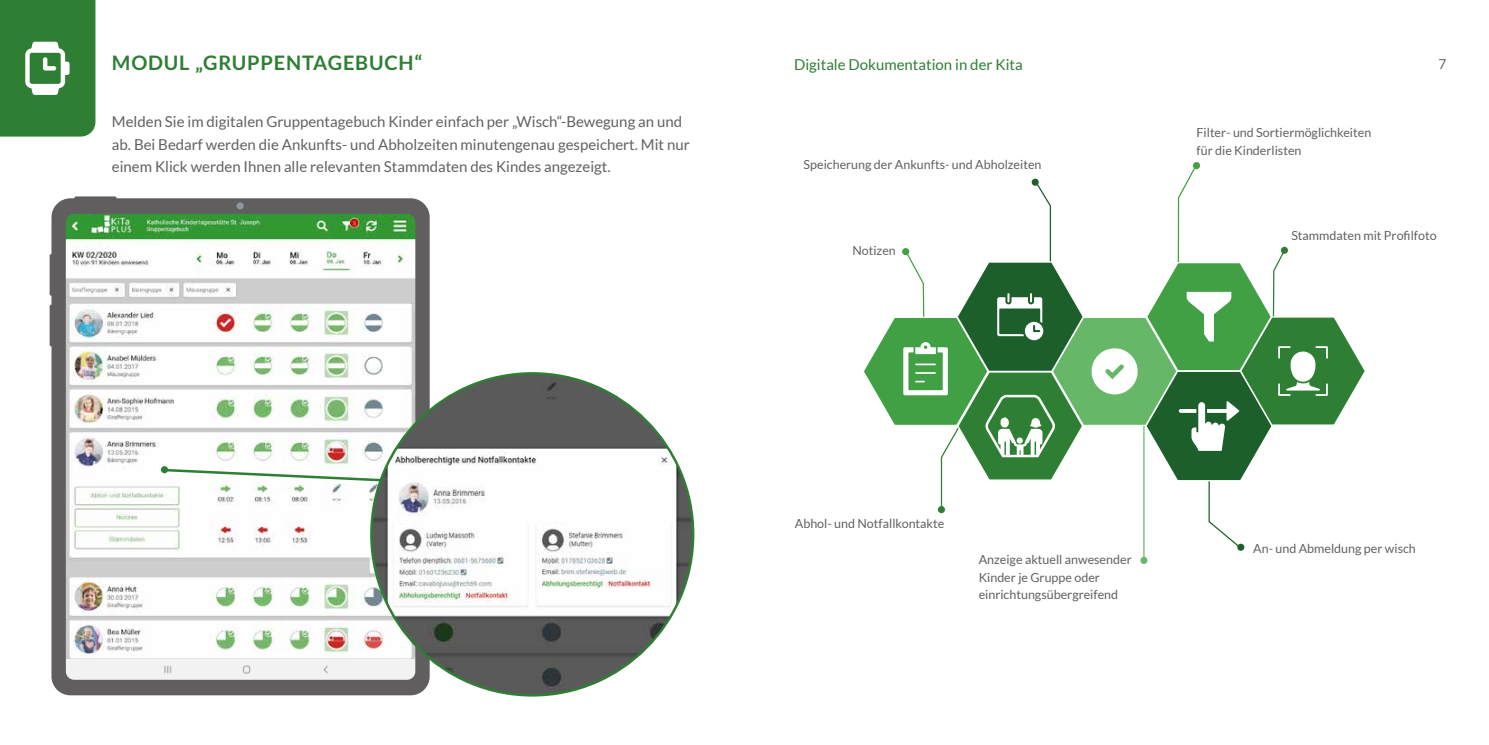
<style>
.page{position:relative;width:1489px;height:745px;background:#fff}
.page>*{position:absolute;margin:0;border:0;box-sizing:border-box;transform-origin:0 0}
.t1{font:700 20px "Lato";letter-spacing:.04em;color:#2e7e34}
.t2{font:15px/22.5px "Lato";color:#616161}
.t3{font:15px "Lato";color:#2e7e34}
.t4{font:13.75px "Lato";color:#676867}
.t5{font:12.5px/17.5px "Lato";color:#616161}
</style>
<div class="page">
<svg style="left:50px;top:196px;width:379px;height:498px"></svg>
<div style="left:237px;top:202px;width:6px;height:7px;background:#969696;border-radius:50%"></div>
<img style="left:371px;top:373px;width:322px;height:321px;border-radius:161px">
<svg style="left:162px;top:467px;width:221px;height:15px"></svg>
<svg style="left:0;top:0;width:95px;height:136px;background:#408945"></svg>
<hr style="left:1143px;top:362px;width:1px;height:196px;background:#67b769">
<div style="left:1140px;top:556px;width:7px;height:7px;background:#67b769;border-radius:50%"></div>
<div style="left:1237px;top:543px;width:7px;height:7px;background:#1d5f2b;border-radius:50%"></div>
<svg style="left:864px;top:164px;width:501px;height:384px"></svg>
<h1 class="t1" style="left:112px;top:51px;width:312px">MODUL „GRUPPENTAGEBUCH“</h1>
<p class="t3" style="left:794px;top:56px;width:230px">Digitale Dokumentation in der Kita</p>
<p class="t4" style="left:1438px;top:56px;width:9px">7</p>
<p class="t2" style="left:112px;top:110px;width:579px">Melden Sie im digitalen Gruppentagebuch Kinder einfach per „Wisch“-Bewegung an und ab. Bei Bedarf werden die Ankunfts- und Abholzeiten minutengenau gespeichert. Mit nur einem Klick werden Ihnen alle relevanten Stammdaten des Kindes angezeigt.</p>
<p class="t5" style="left:803px;top:156px;width:239px">Speicherung der Ankunfts- und Abholzeiten</p>
<p class="t5" style="left:852px;top:241px;width:45px">Notizen</p>
<p class="t5" style="left:1196px;top:124px;width:176px">Filter- und Sortiermöglichkeiten für die Kinderlisten</p>
<p class="t5" style="left:1291px;top:227px;width:147px">Stammdaten mit Profilfoto</p>
<p class="t5" style="left:794px;top:514px;width:151px">Abhol- und Notfallkontakte</p>
<p class="t5" style="left:978px;top:550px;width:154px">Anzeige aktuell anwesender<br>Kinder je Gruppe oder einrichtungsübergreifend</p>
<p class="t5" style="left:1253px;top:539px;width:164px">An- und Abmeldung per wisch</p>
</div>
